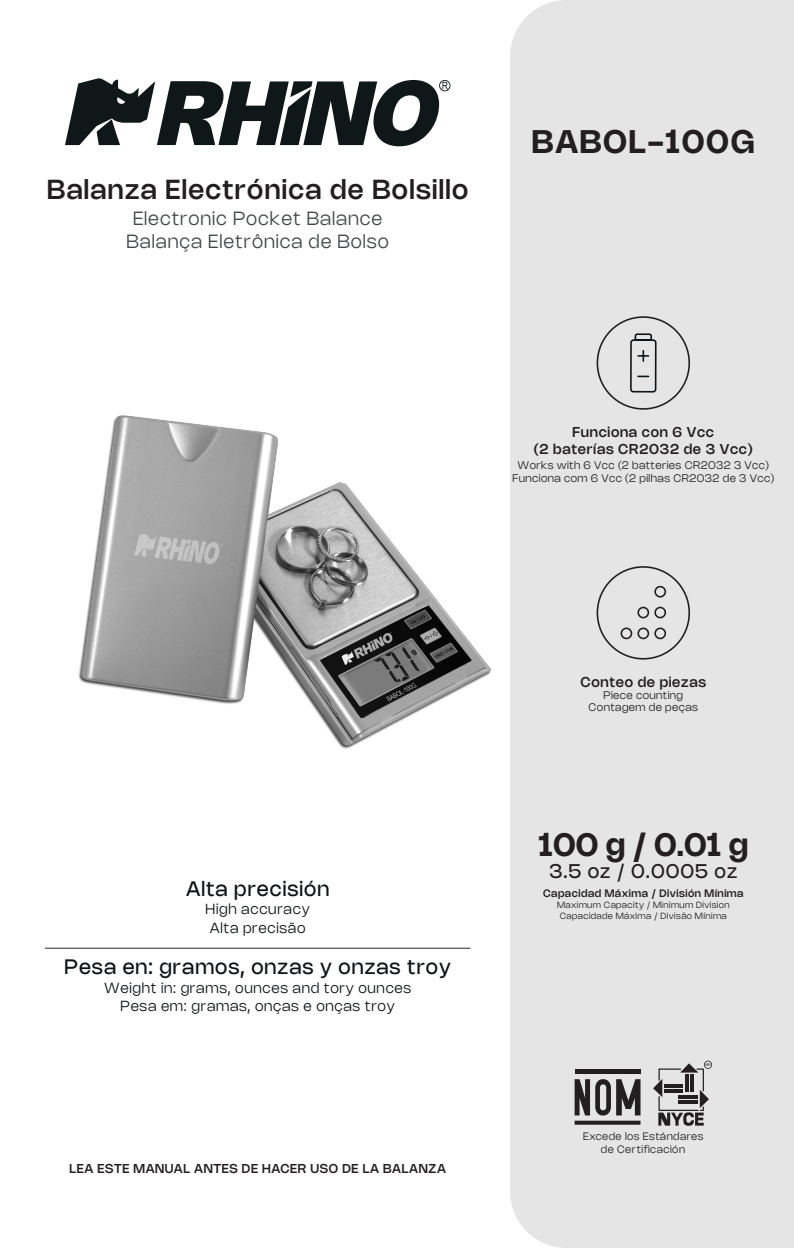
<style>
.page{position:relative;width:794px;height:1248px;background:#fff}
.page>*{position:absolute;margin:0;border:0;box-sizing:border-box;transform-origin:0 0}
.t1{font:600 32px "Nohemi";letter-spacing:.05em;color:#231f20}
.t2{font:600 31.6px "Nohemi";color:#231f20}
.t3{font:500 26.8px "Nohemi";letter-spacing:.05em;color:#231f20}
.t4{font:20.4px "Nohemi";letter-spacing:.05em;color:#101315}
.t5{font:19.2px "Nohemi";letter-spacing:.05em;color:#231f20}
.t6{font:300 18.8px/22.4px "Nohemi";letter-spacing:.05em;color:#454849;text-align:center}
.t7{font:300 14.4px/18.4px "Nohemi";letter-spacing:.05em;color:#101315;text-align:center}
.t8{font:500 14px/16.8px "Nohemi";letter-spacing:.05em;color:#231f20;text-align:center}
.t9{font:500 12.4px "Nohemi";letter-spacing:.05em;color:#231f20}
.t10{font:300 10.8px/12.8px "Nohemi";letter-spacing:.04em;color:#231f20;text-align:center}
.t11{font:300 10.4px/12.4px "Nohemi";letter-spacing:.05em;color:#231f20;text-align:center}
.t12{font:500 10.4px "Nohemi";letter-spacing:.05em;color:#231f20}
.t13{font:300 8.8px/10.4px "Nohemi";letter-spacing:.05em;color:#231f20;text-align:center}
</style>
<div class="page">
<div style="left:510px;top:0;width:284px;height:1247px;background:#e4e5e4"></div>
<div style="left:640px;top:1068px;width:6px;height:23px;background:#e4e5e4;border-radius:3px"></div>
<svg style="left:574px;top:1079px;width:66px;height:36px;background:#727070"></svg>
<svg style="left:574px;top:1120px;width:66px;height:4px"></svg>
<hr style="left:574px;top:1069px;width:66px;height:4px;background:#231f20">
<svg style="left:653px;top:1061px;width:58px;height:64px;background:#a4a3a3"></svg>
<div style="left:596px;top:566px;width:94px;height:93px;border:2px solid #231f20;border-radius:50%"></div>
<div style="left:654px;top:627px;width:12px;height:12px;border:2px solid #231f20;border-radius:50%"></div>
<div style="left:654px;top:606px;width:12px;height:12px;border:2px solid #231f20;border-radius:50%"></div>
<div style="left:654px;top:585px;width:12px;height:12px;border:2px solid #231f20;border-radius:50%"></div>
<div style="left:637px;top:627px;width:12px;height:12px;border:2px solid #231f20;border-radius:50%"></div>
<div style="left:637px;top:606px;width:12px;height:12px;border:2px solid #231f20;border-radius:50%"></div>
<div style="left:620px;top:627px;width:12px;height:12px;border:2px solid #231f20;border-radius:50%"></div>
<div style="left:596px;top:316px;width:94px;height:93px;border:2px solid #231f20;border-radius:50%"></div>
<svg style="left:629px;top:332px;width:28px;height:61px;background:#babbbb"></svg>
<img style="left:78px;top:383px;width:438px;height:381px">
<svg style="left:65px;top:78px;width:385px;height:68px"></svg>
<hr style="left:45px;top:947px;width:425px;height:1px;background:#282c2f">
<h3 class="t3" style="left:47px;top:176px;width:422px">Balanza Electrónica de Bolsillo</h3>
<h3 class="t6" style="left:126px;top:208px;width:264px">Electronic Pocket Balance<br>Balança Eletrônica de Bolso</h3>
<h1 class="t1" style="left:532px;top:126px;width:224px">BABOL-100G</h1>
<p class="t8" style="left:534px;top:424px;width:220px">Funciona con 6 Vcc<br>(2 baterías CR2032 de 3 Vcc)</p>
<p class="t10" style="left:512px;top:459px;width:263px">Works with 6 Vcc (2 batteries CR2032 3 Vcc)<br>Funciona com 6 Vcc (2 pilhas CR2032 de 3 Vcc)</p>
<h3 class="t4" style="left:186px;top:878px;width:145px">Alta precisión</h3>
<h3 class="t7" style="left:206px;top:900px;width:106px;text-align:left">High accuracy<br>Alta precisão</h3>
<h3 class="t4" style="left:64px;top:957px;width:388px">Pesa en: gramos, onzas y onzas troy</h3>
<h3 class="t7" style="left:104px;top:979px;width:308px">Weight in: grams, ounces and tory ounces<br>Pesa em: gramas, onças e onças troy</h3>
<p class="t9" style="left:70px;top:1162px;width:378px">LEA ESTE MANUAL ANTES DE HACER USO DE LA BALANZA</p>
<p class="t8" style="left:580px;top:674px;width:127px">Conteo de piezas</p>
<p class="t10" style="left:588px;top:688px;width:111px">Piece counting<br>Contagem de peças</p>
<h2 class="t2" style="left:538px;top:829px;width:211px">100 g / 0.01 g</h2>
<h3 class="t5" style="left:549px;top:862px;width:189px">3.5 oz / 0.0005 oz</h3>
<p class="t12" style="left:543px;top:888px;width:202px">Capacidad Máxima / División Mínima</p>
<p class="t13" style="left:557px;top:900px;width:174px">Maximum Capacity / Minimum Division<br>Capacidade Máxima / Divisão Mínima</p>
<p class="t11" style="left:583px;top:1130px;width:122px">Excede los Estándares de Certificación</p>
</div>
